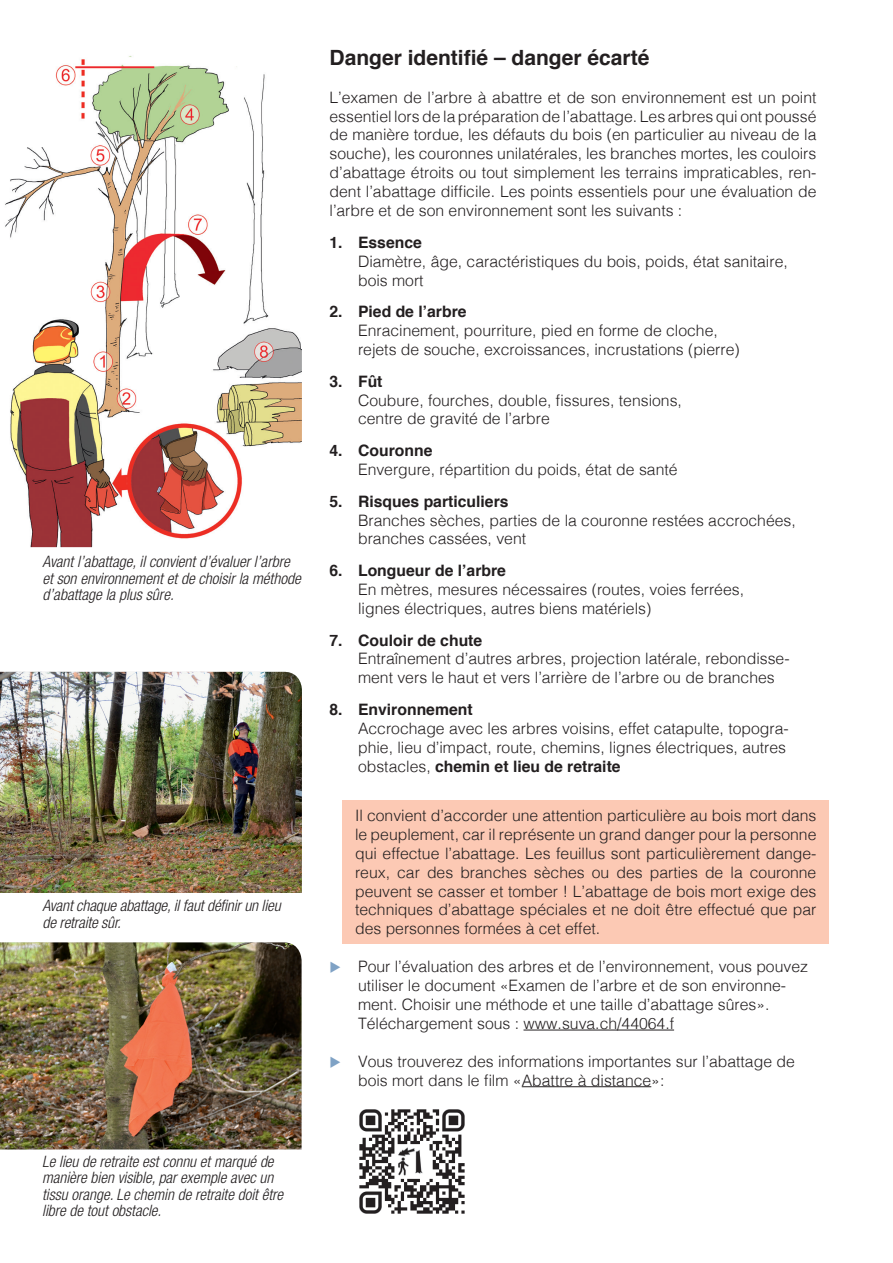
<style>
.page{position:relative;width:893px;height:1263px;background:#fff}
.page>*{position:absolute;margin:0;border:0;box-sizing:border-box;transform-origin:0 0}
.t1{font:700 21px "Helvetica";color:#231f20}
.t2{font:300 15.75px/18.9px "Helvetica";color:#231f20}
.t3{font:italic 300 condensed 15.75px/16.5px "Helvetica Neue";color:#231f20}
.t4{font:700 15.75px "Helvetica";color:#231f20}
.s1{font-weight:700}
.s2{color:#7fa2c5}
</style>
<div class="page">
<div style="left:342px;top:800px;width:487px;height:144px;background:#fcc9b4"></div>
<hr style="left:523px;top:1030px;width:151px;height:1px;background:#231f20">
<hr style="left:522px;top:1086px;width:129px;height:1px;background:#231f20">
<img style="left:5px;top:56px;width:297px;height:491px">
<img style="left:0;top:942px;width:302px;height:207px">
<img style="left:0;top:672px;width:302px;height:221px">
<img style="left:359px;top:1109px;width:106px;height:105px">
<p class="t3" style="left:43px;top:553px;width:260px">Avant l’abattage, il convient d’évaluer l’arbre et son environnement et de choisir la méthode d’abattage la plus sûre.</p>
<p class="t3" style="left:43px;top:897px;width:240px">Avant chaque abattage, il faut définir un lieu de retraite sûr.</p>
<p class="t3" style="left:42px;top:1153px;width:242px">Le lieu de retraite est connu et marqué de manière bien visible, par exemple avec un tissu orange. Le chemin de retraite doit être libre de tout obstacle.</p>
<h1 class="t1" style="left:330px;top:40px;width:321px">Danger identifié – danger écarté</h1>
<p class="t2" style="left:330px;top:86px;width:488px;text-align:justify">L’examen de l’arbre à abattre et de son environnement est un point essentiel lors de la préparation de l’abattage. Les arbres qui ont poussé de manière tordue, les défauts du bois (en particulier au niveau de la souche), les couronnes unilatérales, les branches mortes, les couloirs d’abattage étroits ou tout simplement les terrains impraticables, ren&shy;dent l’abattage difficile. Les points essentiels pour une évaluation de l’arbre et de son environnement sont les suivants :</p>
<p class="t4" style="left:330px;top:229px;width:94px">1. Essence</p>
<p class="t2" style="left:358px;top:250px;width:431px">Diamètre, âge, caractéristiques du bois, poids, état sanitaire, bois mort</p>
<p class="t4" style="left:330px;top:299px;width:139px">2. Pied de l’arbre</p>
<p class="t2" style="left:358px;top:320px;width:383px">Enracinement, pourriture, pied en forme de cloche, rejets de souche, excroissances, incrustations (pierre)</p>
<p class="t4" style="left:330px;top:368px;width:54px">3. Fût</p>
<p class="t2" style="left:358px;top:389px;width:325px">Coubure, fourches, double, fissures, tensions, centre de gravité de l’arbre</p>
<p class="t4" style="left:330px;top:438px;width:104px">4. Couronne</p>
<p class="t2" style="left:358px;top:459px;width:321px">Envergure, répartition du poids, état de santé</p>
<p class="t4" style="left:330px;top:488px;width:181px">5. Risques particuliers</p>
<p class="t2" style="left:358px;top:509px;width:439px">Branches sèches, parties de la couronne restées accrochées, branches cassées, vent</p>
<p class="t4" style="left:330px;top:558px;width:178px">6. Longueur de l’arbre</p>
<p class="t2" style="left:358px;top:579px;width:388px">En mètres, mesures nécessaires (routes, voies ferrées, lignes électriques, autres biens matériels)</p>
<p class="t4" style="left:330px;top:627px;width:154px">7. Couloir de chute</p>
<p class="t2" style="left:358px;top:648px;width:433px">Entraînement d’autres arbres, projection latérale, rebondisse&shy;ment vers le haut et vers l’arrière de l’arbre ou de branches</p>
<p class="t4" style="left:330px;top:697px;width:145px">8. Environnement</p>
<p class="t2" style="left:358px;top:718px;width:432px">Accrochage avec les arbres voisins, effet catapulte, topogra&shy;phie, lieu d’impact, route, chemins, lignes électriques, autres obstacles, <span class="s1">chemin et lieu de retraite</span></p>
<p class="t2" style="left:355px;top:805px;width:463px;text-align:justify">Il convient d’accorder une attention particulière au bois mort dans le peuplement, car il représente un grand danger pour la personne qui effectue l’abattage. Les feuillus sont particulièrement dange&shy;reux, car des branches sèches ou des parties de la couronne peuvent se casser et tomber ! L’abattage de bois mort exige des techniques d’abattage spéciales et ne doit être effectué que par des personnes formées à cet effet.</p>
<p class="t2" style="left:358px;top:956px;width:451px;text-indent:-29px"><span class="s2">◆</span> Pour l’évaluation des arbres et de l’environnement, vous pouvez utiliser le document «Examen de l’arbre et de son environne&shy;ment. Choisir une méthode et une taille d’abattage sûres».<br>Téléchargement sous : www.suva.ch/44064.f</p>
<p class="t2" style="left:358px;top:1050px;width:438px;text-indent:-28px"><span class="s2">◆</span> Vous trouverez des informations importantes sur l’abattage de bois mort dans le film «Abattre à distance»:</p>
</div>
